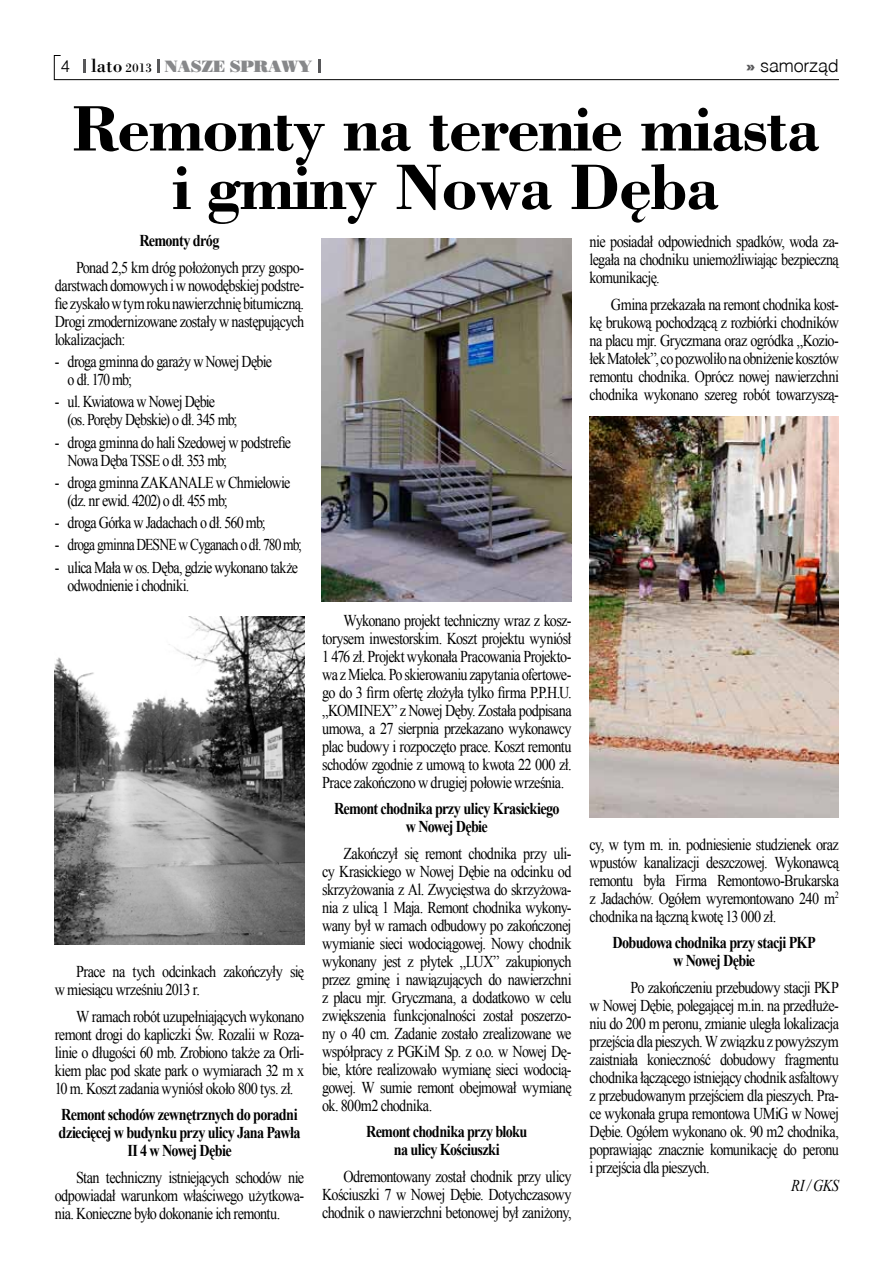
<style>
.page{position:relative;width:893px;height:1263px;background:#fff}
.page>*{position:absolute;margin:0;border:0;box-sizing:border-box;transform-origin:0 0}
.t1{font:700 60px/58.5px "Bodoni PL";letter-spacing:-.03em;color:#000;text-align:center}
.t2{font:300 18px "Switzerland";letter-spacing:-.01em;color:#000}
.t3{font:16.5px/18px "Times New Roman";letter-spacing:-.045em;color:#000;text-align:justify;scale:.86 1}
.t4{font:16.5px/18px "Times New Roman";letter-spacing:-.045em;color:#000;scale:.85 1}
.t5{font:700 16.5px/18px "Times New Roman";letter-spacing:-.045em;color:#000;text-align:center;scale:.86 1}
.t6{font:16.5px "Bodnoff";letter-spacing:-.02em;color:#87888a}
.t7{font:italic 16.5px "Times New Roman";color:#000;scale:.87 1}
.s1{font-family:"Switzerland";font-weight:300;color:#000}
.s2{font-family:"Bodoni PL";font-size:18px;color:#000}
.s3{font-family:"Bodoni PL";font-size:12px;color:#000}
.s4{font-family:"Switzerland Inserat";font-weight:400;font-size:19.5px;color:#58585a}
</style>
<div class="page">
<svg style="left:54px;top:55px;width:785px;height:25px"></svg>
<img style="left:589px;top:417px;width:250px;height:400px">
<img style="left:322px;top:238px;width:249px;height:364px">
<img style="left:54px;top:616px;width:251px;height:328px">
<p class="t6" style="left:61px;top:57px;width:253px"><span class="s1">4</span> <span class="s2">lato</span> <span class="s3">2013</span> NASZE SPRAWY</p>
<p class="t2" style="left:746px;top:55px;width:95px"><span class="s4">»</span> samorząd</p>
<h1 class="t1" style="left:72px;top:97px;width:749px">Remonty na terenie miasta i gminy Nowa Dęba</h1>
<p class="t5" style="left:139px;top:231px;width:95px">Remonty dróg</p>
<p class="t3" style="left:55px;top:258px;width:291px;text-indent:21px">Ponad 2,5 km dróg położonych przy gospo&shy;darstwach domowych i w nowodębskiej podstre&shy;fie zyskało w tym roku nawierzchnię bitumiczną.<br>Drogi zmodernizowane zostały w następujących lokalizacjach:</p>
<p class="t4" style="left:68px;top:352px;width:242px;text-indent:-13px">- droga gminna do garaży w Nowej Dębie o dł. 170 mb;</p>
<p class="t4" style="left:68px;top:393px;width:201px;text-indent:-13px">- ul. Kwiatowa w Nowej Dębie<br>(os. Poręby Dębskie) o dł. 345 mb;</p>
<p class="t4" style="left:68px;top:433px;width:265px;text-indent:-13px">- droga gminna do hali Szedowej w podstrefie<br>Nowa Dęba TSSE o dł. 353 mb;</p>
<p class="t4" style="left:68px;top:473px;width:263px;text-indent:-13px">- droga gminna ZAKANALE w Chmielowie (dz. nr ewid. 4202) o dł. 455 mb;</p>
<p class="t4" style="left:55px;top:513px;width:250px">- droga Górka w Jadachach o dł. 560 mb;</p>
<p class="t4" style="left:55px;top:536px;width:292px">- droga gminna DESNE w Cyganach o dł. 780 mb;</p>
<p class="t4" style="left:68px;top:558px;width:273px;text-indent:-13px">- ulica Mała w os. Dęba, gdzie wykonano także odwodnienie i chodniki.</p>
<p class="t3" style="left:55px;top:962px;width:291px;text-indent:21px">Prace na tych odcinkach zakończyły się w miesiącu wrześniu 2013 r.</p>
<p class="t3" style="left:55px;top:1007px;width:292px;text-indent:21px">W ramach robót uzupełniających wykonano remont drogi do kapliczki Św. Rozalii w Roza&shy;linie o długości 60 mb. Zrobiono także za Orli&shy;kiem plac pod skate park o wymiarach 32 m x 10 m. Koszt zadania wyniósł około 800 tys. zł.</p>
<p class="t5" style="left:58px;top:1105px;width:283px">Remont schodów zewnętrznych do poradni dziecięcej w budynku przy ulicy Jana Pawła<br>II 4 w Nowej Dębie</p>
<p class="t3" style="left:55px;top:1168px;width:291px;text-indent:21px">Stan techniczny istniejących schodów nie odpowiadał warunkom właściwego użytkowa&shy;nia. Konieczne było dokonanie ich remontu.</p>
<p class="t3" style="left:590px;top:232px;width:291px">nie posiadał odpowiednich spadków, woda za&shy;legała na chodniku uniemożliwiając bezpieczną komunikację.</p>
<p class="t3" style="left:590px;top:295px;width:292px;text-indent:21px">Gmina przekazała na remont chodnika kost&shy;kę brukową pochodzącą z rozbiórki chodników na placu mjr. Gryczmana oraz ogródka „Kozio&shy;łek Matołek”, co pozwoliło na obniżenie kosztów remontu chodnika. Oprócz nowej nawierzchni chodnika wykonano szereg robót towarzyszą-</p>
<p class="t3" style="left:322px;top:611px;width:292px;text-indent:21px">Wykonano projekt techniczny wraz z kosz&shy;torysem inwestorskim. Koszt projektu wyniósł 1 476 zł. Projekt wykonała Pracowania Projekto&shy;wa z Mielca. Po skierowaniu zapytania ofertowe&shy;go do 3 firm ofertę złożyła tylko firma P.P.H.U. „KOMINEX” z Nowej Dęby. Została podpisana umowa, a 27 sierpnia przekazano wykonawcy plac budowy i rozpoczęto prace. Koszt remontu schodów zgodnie z umową to kwota 22 000 zł.<br>Prace zakończono w drugiej połowie września.</p>
<p class="t5" style="left:334px;top:799px;width:264px">Remont chodnika przy ulicy Krasickiego w Nowej Dębie</p>
<p class="t3" style="left:322px;top:844px;width:292px;text-indent:21px">Zakończył się remont chodnika przy uli&shy;cy Krasickiego w Nowej Dębie na odcinku od skrzyżowania z Al. Zwycięstwa do skrzyżowa&shy;nia z ulicą 1 Maja. Remont chodnika wykony&shy;wany był w ramach odbudowy po zakończonej wymianie sieci wodociągowej. Nowy chodnik wykonany jest z płytek „LUX” zakupionych przez gminę i nawiązujących do nawierzchni z placu mjr. Gryczmana, a dodatkowo w celu zwiększenia funkcjonalności został poszerzo&shy;ny o 40 cm. Zadanie zostało zrealizowane we współpracy z PGKiM Sp. z o.o. w Nowej Dę&shy;bie, które realizowało wymianę sieci wodocią&shy;gowej. W sumie remont obejmował wymianę ok. 800m2 chodnika.</p>
<p class="t5" style="left:366px;top:1122px;width:189px">Remont chodnika przy bloku na ulicy Kościuszki</p>
<p class="t3" style="left:322px;top:1167px;width:292px;text-indent:21px">Odremontowany został chodnik przy ulicy Kościuszki 7 w Nowej Dębie. Dotychczasowy chodnik o nawierzchni betonowej był zaniżony,</p>
<p class="t3" style="left:590px;top:835px;width:292px">cy, w tym m. in. podniesienie studzienek oraz wpustów kanalizacji deszczowej. Wykonawcą remontu była Firma Remontowo-Brukarska z Jadachów. Ogółem wyremontowano 240 m<sup>2 </sup>chodnika na łączną kwotę 13 000 zł.</p>
<p class="t5" style="left:613px;top:933px;width:238px">Dobudowa chodnika przy stacji PKP w Nowej Dębie</p>
<p class="t3" style="left:590px;top:978px;width:291px;text-indent:41px">Po zakończeniu przebudowy stacji PKP w Nowej Dębie, polegającej m.in. na przedłuże&shy;niu do 200 m peronu, zmianie uległa lokalizacja przejścia dla pieszych. W związku z powyższym zaistniała konieczność dobudowy fragmentu chodnika łączącego istniejący chodnik asfaltowy z przebudowanym przejściem dla pieszych. Pra&shy;ce wykonała grupa remontowa UMiG w Nowej Dębie. Ogółem wykonano ok. 90 m2 chodnika, poprawiając znacznie komunikację do peronu i przejścia dla pieszych.</p>
<p class="t7" style="left:791px;top:1174px;width:56px">RI / GKS</p>
</div>
